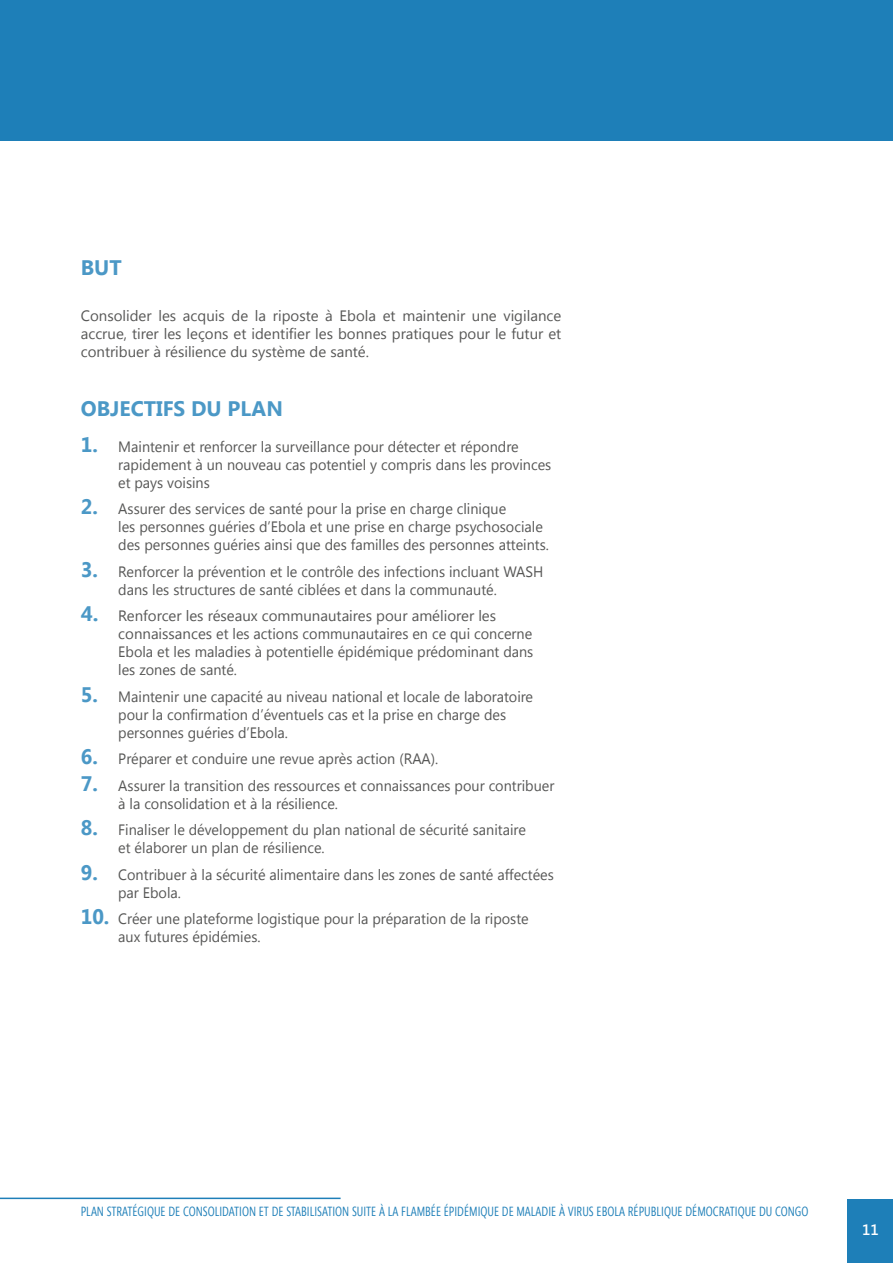
<style>
.page{position:relative;width:893px;height:1263px;background:#fff}
.page>*{position:absolute;margin:0;border:0;box-sizing:border-box;transform-origin:0 0}
.t1{font:700 21px "Segoe UI";color:#4b98c6}
.t2{font:15px/18px "Segoe UI";color:#575756;scale:.96 1}
.t3{font:15px/18px "Segoe UI";color:#575756;text-align:justify}
.t4{font:600 15px "Segoe UI";color:#fff}
.t5{font:13.2px "Segoe Condensed";color:#1e7fb8;scale:.9 1}
.s1{font-weight:700;font-size:21px;color:#4b98c6}
</style>
<div class="page">
<div style="left:847px;top:1199px;width:46px;height:64px;background:#1e7fb8"></div>
<div style="left:0;top:0;width:893px;height:140px;background:#1e7fb8"></div>
<hr style="left:0;top:1197px;width:341px;height:2px;background:#1e7fb8">
<h1 class="t1" style="left:81px;top:252px;width:42px">BUT</h1>
<p class="t3" style="left:81px;top:306px;width:482px">Consolider les acquis de la riposte à Ebola et maintenir une vigilance accrue, tirer les leçons et identifier les bonnes pratiques pour le futur et contribuer à résilience du système de santé.</p>
<h1 class="t1" style="left:81px;top:393px;width:204px">OBJECTIFS DU PLAN</h1>
<p class="t2" style="left:118px;top:437px;width:453px;text-indent:-38px"><span class="s1">1.</span> Maintenir et renforcer la surveillance pour détecter et répondre rapidement à un nouveau cas potentiel y compris dans les provinces et pays voisins</p>
<p class="t2" style="left:118px;top:499px;width:450px;text-indent:-38px"><span class="s1">2.</span> Assurer des services de santé pour la prise en charge clinique<br>les personnes guéries d’Ebola et une prise en charge psychosociale des personnes guéries ainsi que des familles des personnes atteints.</p>
<p class="t2" style="left:118px;top:562px;width:444px;text-indent:-38px"><span class="s1">3.</span> Renforcer la prévention et le contrôle des infections incluant WASH dans les structures de santé ciblées et dans la communauté.</p>
<p class="t3" style="left:118px;top:606px;width:417px;text-align:left;text-indent:-38px"><span class="s1">4.</span> Renforcer les réseaux communautaires pour améliorer les connaissances et les actions communautaires en ce qui concerne Ebola et les maladies à potentielle épidémique prédominant dans les zones de santé.</p>
<p class="t2" style="left:118px;top:687px;width:434px;text-indent:-38px"><span class="s1">5.</span> Maintenir une capacité au niveau national et locale de laboratoire pour la confirmation d’éventuels cas et la prise en charge des personnes guéries d’Ebola.</p>
<p class="t2" style="left:81px;top:749px;width:374px"><span class="s1">6.</span> Préparer et conduire une revue après action (RAA).</p>
<p class="t2" style="left:118px;top:776px;width:456px;text-indent:-38px"><span class="s1">7.</span> Assurer la transition des ressources et connaissances pour contribuer à la consolidation et à la résilience.</p>
<p class="t2" style="left:118px;top:820px;width:426px;text-indent:-38px"><span class="s1">8.</span> Finaliser le développement du plan national de sécurité sanitaire et élaborer un plan de résilience.</p>
<p class="t2" style="left:118px;top:865px;width:455px;text-indent:-38px"><span class="s1">9.</span> Contribuer à la sécurité alimentaire dans les zones de santé affectées par Ebola.</p>
<p class="t2" style="left:118px;top:909px;width:429px;text-indent:-38px"><span class="s1">10.</span> Créer une plateforme logistique pour la préparation de la riposte aux futures épidémies.</p>
<p class="t5" style="left:81px;top:1203px;width:810px">PLAN STRATÉGIQUE DE CONSOLIDATION ET DE STABILISATION SUITE À LA FLAMBÉE ÉPIDÉMIQUE DE MALADIE À VIRUS EBOLA RÉPUBLIQUE DÉMOCRATIQUE DU CONGO</p>
<p class="t4" style="left:862px;top:1219px;width:18px">11</p>
</div>
